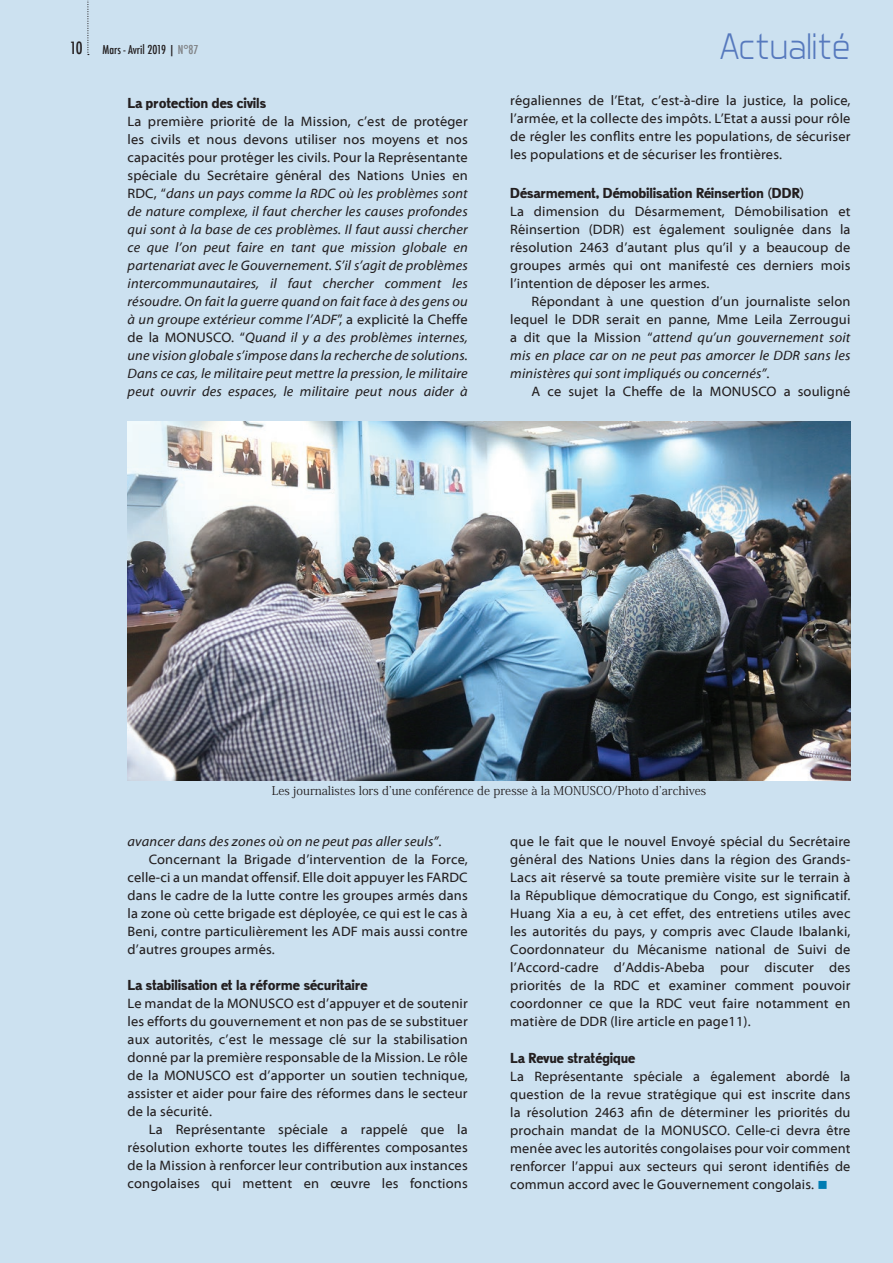
<style>
.page{position:relative;width:893px;height:1263px;background:#cce1f0}
.page>*{position:absolute;margin:0;border:0;box-sizing:border-box;transform-origin:0 0}
.t1{font:300 37.5px "Aero Matics";color:#5679bd}
.t2{font:13.8px/18px "Myriad Web Pro";letter-spacing:.01em;color:#231f20;text-align:justify}
.t3{font:italic 13.8px/18px "Myriad Web Pro";letter-spacing:.01em;color:#231f20;text-align:justify}
.t4{font:13.8px "Maximum Impact";letter-spacing:.01em;color:#231f20}
.t5{font:12px "Koz Min Pr 6 N";color:#231f20}
.t6{font:500 condensed 12px "Futura";color:#231f20}
.s1{font-size:16.5px}
.s2{color:#808285}
.s3{font-style:normal}
.s4{color:#007cb2}
</style>
<div class="page">
<img style="left:128px;top:421px;width:722px;height:359px">
<svg style="left:87px;top:0;width:2px;height:55px"></svg>
<p class="t6" style="left:70px;top:42px;width:130px"><span class="s1">10</span> Mars - Avril 2019 | <span class="s2">N°87</span></p>
<h1 class="t1" style="left:720px;top:24px;width:131px">Actualité</h1>
<p class="t4" style="left:128px;top:95px;width:140px">La protection des civils</p>
<p class="t3" style="left:128px;top:113px;width:342px"><span class="s3">La première priorité de la Mission, c’est de protéger les civils et nous devons utiliser nos moyens et nos capacités pour protéger les civils. Pour la Représentante spéciale du Secrétaire général des Nations Unies en RDC, “</span>dans un pays comme la RDC où les problèmes sont de nature complexe, il faut chercher les causes profondes qui sont à la base de ces problèmes. Il faut aussi chercher ce que l’on peut faire en tant que mission globale en partenariat avec le Gouvernement. S’il s’agit de problèmes intercommunautaires, il faut chercher comment les résoudre. On fait la guerre quand on fait face à des gens ou à un groupe extérieur comme l’ADF<span class="s3">”, a explicité la Cheffe de la MONUSCO. “</span>Quand il y a des problèmes internes, une vision globale s’impose dans la recherche de solutions.<br>Dans ce cas, le militaire peut mettre la pression, le militaire peut ouvrir des espaces, le militaire peut nous aider à</p>
<p class="t2" style="left:510px;top:92px;width:342px">régaliennes de l’Etat, c’est-à-dire la justice, la police, l’armée, et la collecte des impôts. L’Etat a aussi pour rôle de régler les conflits entre les populations, de sécuriser les populations et de sécuriser les frontières.</p>
<p class="t4" style="left:510px;top:185px;width:295px">Désarmement, Démobilisation Réinsertion (DDR)</p>
<p class="t2" style="left:510px;top:203px;width:342px">La dimension du Désarmement, Démobilisation et Réinsertion (DDR) est également soulignée dans la résolution 2463 d’autant plus qu’il y a beaucoup de groupes armés qui ont manifesté ces derniers mois l’intention de déposer les armes.</p>
<p class="t3" style="left:510px;top:293px;width:342px;text-indent:21px"><span class="s3">Répondant à une question d’un journaliste selon lequel le DDR serait en panne, Mme Leila Zerrougui a dit que la Mission “</span>attend qu’un gouvernement soit mis en place car on ne peut pas amorcer le DDR sans les ministères qui sont impliqués ou concernés”<span class="s3">.</span></p>
<p class="t2" style="left:531px;top:383px;width:320px">A ce sujet la Cheffe de la MONUSCO a souligné</p>
<p class="t5" style="left:272px;top:784px;width:436px">Les journalistes lors d’une conférence de presse à la MONUSCO/Photo d’archives</p>
<p class="t3" style="left:128px;top:833px;width:315px">avancer dans des zones où on ne peut pas aller seuls”<span class="s3">.</span></p>
<p class="t2" style="left:149px;top:851px;width:320px">Concernant la Brigade d’intervention de la Force,</p>
<p class="t2" style="left:128px;top:869px;width:342px">celle-ci a un mandat offensif. Elle doit appuyer les FARDC</p>
<p class="t2" style="left:128px;top:887px;width:342px">dans le cadre de la lutte contre les groupes armés dans</p>
<p class="t2" style="left:128px;top:905px;width:342px">la zone où cette brigade est déployée, ce qui est le cas à</p>
<p class="t2" style="left:128px;top:923px;width:342px">Beni, contre particulièrement les ADF mais aussi contre</p>
<p class="t2" style="left:128px;top:941px;width:149px">d’autres groupes armés.</p>
<p class="t4" style="left:128px;top:977px;width:242px">La stabilisation et la réforme sécuritaire</p>
<p class="t2" style="left:128px;top:995px;width:342px">Le mandat de la MONUSCO est d’appuyer et de soutenir les efforts du gouvernement et non pas de se substituer aux autorités, c’est le message clé sur la stabilisation donné par la première responsable de la Mission. Le rôle de la MONUSCO est d’apporter un soutien technique, assister et aider pour faire des réformes dans le secteur de la sécurité.</p>
<p class="t2" style="left:128px;top:1121px;width:342px;text-indent:21px">La Représentante spéciale a rappelé que la résolution exhorte toutes les différentes composantes de la Mission à renforcer leur contribution aux instances congolaises qui mettent en œuvre les fonctions</p>
<p class="t2" style="left:510px;top:833px;width:342px">que le fait que le nouvel Envoyé spécial du Secrétaire général des Nations Unies dans la région des Grands-Lacs ait réservé sa toute première visite sur le terrain à la République démocratique du Congo, est significatif.<br>Huang Xia a eu, à cet effet, des entretiens utiles avec les autorités du pays, y compris avec Claude Ibalanki, Coordonnateur du Mécanisme national de Suivi de l’Accord-cadre d’Addis-Abeba pour discuter des priorités de la RDC et examiner comment pouvoir coordonner ce que la RDC veut faire notamment en matière de DDR (lire article en page11).</p>
<p class="t4" style="left:510px;top:1049px;width:126px">La Revue stratégique</p>
<p class="t2" style="left:510px;top:1067px;width:342px">La Représentante spéciale a également abordé la question de la revue stratégique qui est inscrite dans la résolution 2463 afin de déterminer les priorités du prochain mandat de la MONUSCO. Celle-ci devra être menée avec les autorités congolaises pour voir comment renforcer l’appui aux secteurs qui seront identifiés de commun accord avec le Gouvernement congolais. <span class="s4">■</span></p>
</div>
